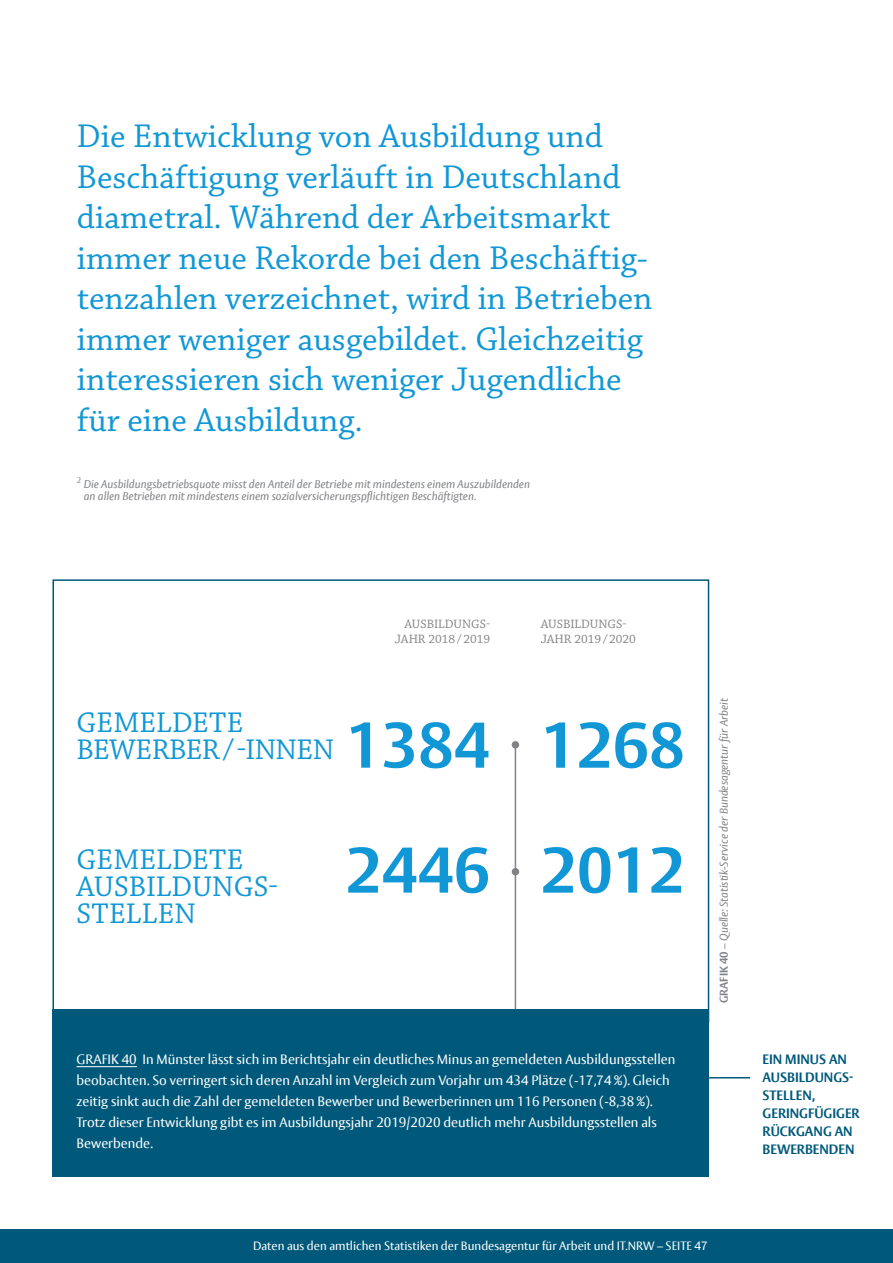
<style>
.page{position:relative;width:893px;height:1263px;background:#fff}
.page>*{position:absolute;margin:0;border:0;box-sizing:border-box;transform-origin:0 0}
.t1{font:34.65px/40.5px "Chaparral Pro";color:#1197d6}
.t2{font:30px/27px "Chaparral Pro";color:#1197d6}
.t3{font:13.5px/21px "Vesta Pro";color:#fff}
.t4{font:700 13.5px "Vesta Pro";color:#00597a}
.t5{font:12.75px "Chaparral Pro";color:#808285}
.t6{font:12px "Vesta Pro";color:#fff}
.t7{font:italic 11.25px "Vesta Pro";color:#808285}
.s1{font-family:"Vesta Pro";font-weight:700;font-size:63.6px}
.s2{font-weight:700;font-style:normal}
</style>
<div class="page">
<div style="left:0;top:1229px;width:893px;height:34px;background:#00597a"></div>
<div style="left:53px;top:579px;width:656px;height:444px;background:#fff;border:2px solid #00597a"></div>
<div style="left:53px;top:1009px;width:656px;height:168px;background:#00597a"></div>
<hr style="left:709px;top:1077px;width:41px;height:1px;background:#00597a">
<hr style="left:77px;top:1066px;width:60px;height:1px;background:#fff">
<hr style="left:515px;top:745px;width:1px;height:264px;background:#808285">
<div style="left:512px;top:741px;width:7px;height:7px;background:#808285;border-radius:50%"></div>
<div style="left:512px;top:868px;width:7px;height:7px;background:#808285;border-radius:50%"></div>
<p class="t1" style="left:77px;top:117px;width:577px">Die Entwicklung von Ausbildung und Beschäftigung verläuft in Deutschland diametral. Während der Arbeitsmarkt immer neue Rekorde bei den Beschäftig&shy;tenzahlen verzeichnet, wird in Betrieben immer weniger ausgebildet. Gleichzeitig interessieren sich weniger Jugendliche für eine Ausbildung.</p>
<p class="t7" style="left:77px;top:477px;width:454px"><sup>2</sup> Die Ausbildungsbetriebsquote misst den Anteil der Betriebe mit mindestens einem Auszubildenden</p>
<p class="t7" style="left:84px;top:489px;width:394px">an allen Betrieben mit mindestens einem sozialversicherungspflichtigen Beschäftigten.</p>
<p class="t5" style="left:404px;top:617px;width:87px">AUSBILDUNGS-</p>
<p class="t5" style="left:541px;top:617px;width:87px">AUSBILDUNGS-</p>
<p class="t5" style="left:395px;top:632px;width:97px">JAHR 2018 / 2019</p>
<p class="t5" style="left:541px;top:632px;width:97px">JAHR 2019 / 2020</p>
<h2 class="t2" style="left:77px;top:710px;width:610px">GEMELDETE<br>BEWERBER/-INNEN <span class="s1">1384 1268</span></h2>
<h2 class="t2" style="left:77px;top:847px;width:610px">GEMELDETE<br>AUSBILDUNGS- <span class="s1">2446 2012<br></span>STELLEN</h2>
<p class="t3" style="left:77px;top:1048px;width:600px">GRAFIK 40 In Münster lässt sich im Berichtsjahr ein deutliches Minus an gemeldeten Ausbildungsstellen beobachten. So verringert sich deren Anzahl im Vergleich zum Vorjahr um 434 Plätze (-17,74 %). Gleich zeitig sinkt auch die Zahl der gemeldeten Bewerber und Bewerberinnen um 116 Personen (-8,38 %).<br>Trotz dieser Entwicklung gibt es im Ausbildungsjahr 2019/2020 deutlich mehr Ausbildungsstellen als Bewerbende.</p>
<p class="t7" style="left:717px;top:1003px;width:306px;rotate:-90deg"><span class="s2">GRAFIK 40</span> – Quelle: Statistik-Service der Bundesagentur für Arbeit</p>
<p class="t4" style="left:763px;top:1051px;width:86px">EIN MINUS AN</p>
<p class="t4" style="left:763px;top:1069px;width:92px">AUSBILDUNGS-</p>
<p class="t4" style="left:763px;top:1087px;width:54px">STELLEN,</p>
<p class="t4" style="left:763px;top:1105px;width:99px">GERINGFÜGIGER</p>
<p class="t4" style="left:763px;top:1123px;width:92px">RÜCKGANG AN</p>
<p class="t4" style="left:763px;top:1141px;width:93px">BEWERBENDEN</p>
<p class="t6" style="left:253px;top:1238px;width:456px">Daten aus den amtlichen Statistiken der Bundesagentur für Arbeit und IT.NRW – SEITE 47</p>
</div>
